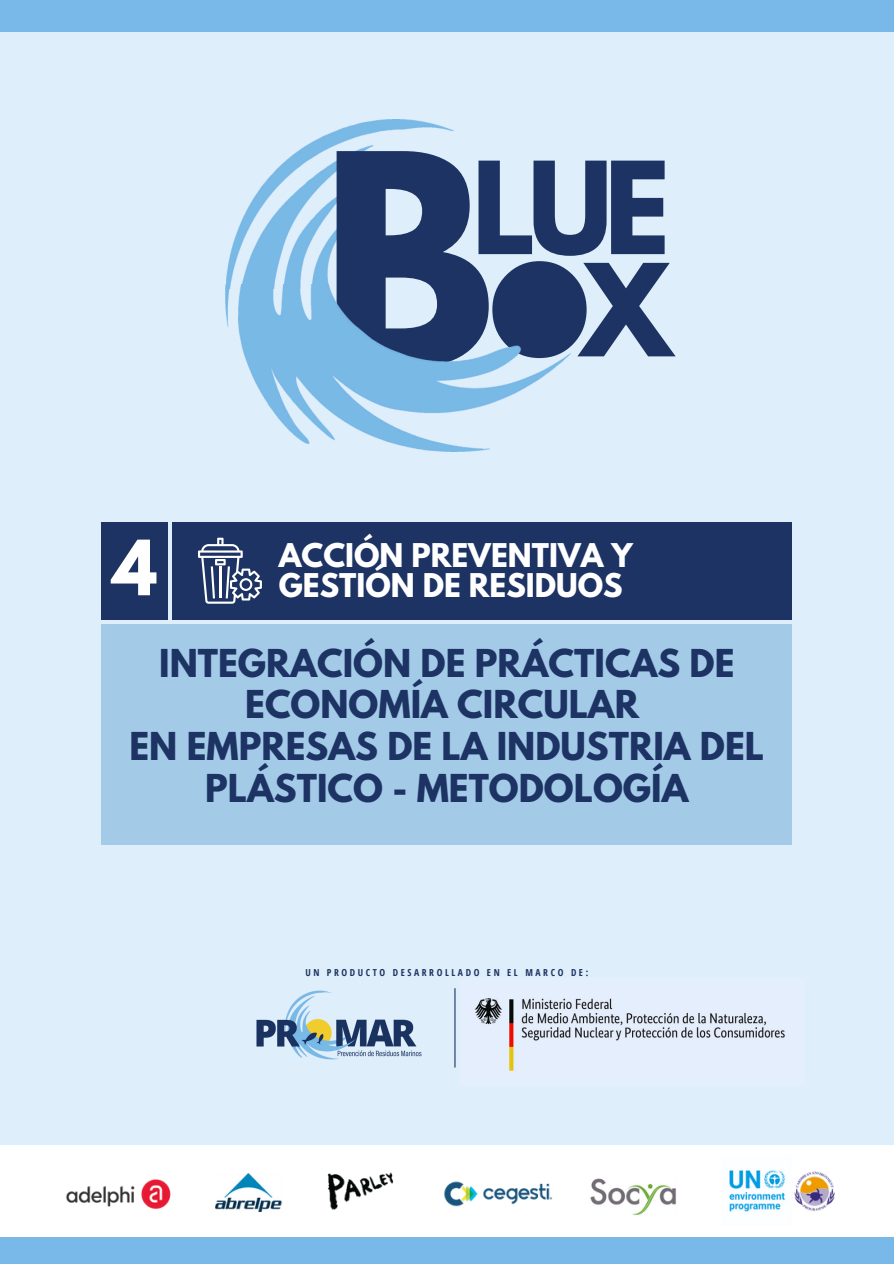
<style>
.page{position:relative;width:894px;height:1264px;background:#fff}
.page>*{position:absolute;margin:0;border:0;box-sizing:border-box;transform-origin:0 0}
.t1{font:700 260.7px "League Spartan";color:#1d3363}
.t2{font:700 113.25px "League Spartan";color:#1d3363}
.t3{font:700 67.5px "League Spartan";color:#fff}
.t4{font:700 34.05px/41.7px "League Spartan";color:#1d3363;text-align:center}
.t5{font:700 28.95px "League Spartan";color:#fff}
.t6{font:700 9.6px "Open Sans Condensed";letter-spacing:.27em;color:#1d3363}
</style>
<div class="page">
<div style="left:0;top:0;width:893px;height:1263px;background:#deeefa"></div>
<div style="left:0;top:1236px;width:893px;height:27px;background:#79b9e9"></div>
<div style="left:0;top:0;width:893px;height:32px;background:#79b9e9"></div>
<img style="left:256px;top:990px;width:166px;height:70px">
<div style="left:0;top:1145px;width:893px;height:91px;background:#fff"></div>
<hr style="left:454px;top:988px;width:1px;height:79px;background:#1d3363">
<img style="left:66px;top:1170px;width:769px;height:46px">
<img style="left:226px;top:120px;width:343px;height:164px">
<div style="left:493px;top:264px;width:91px;height:93px;background:#1d3363;border-radius:50%"></div>
<img style="left:226px;top:284px;width:344px;height:167px">
<div style="left:101px;top:624px;width:691px;height:220px;background:#a3cbe8"></div>
<div style="left:173px;top:522px;width:618px;height:97px;background:#1d3363"></div>
<div style="left:101px;top:522px;width:67px;height:97px;background:#1d3363"></div>
<svg style="left:198px;top:537px;width:64px;height:66px"></svg>
<img style="left:474px;top:998px;width:311px;height:73px">
<p class="t1" style="left:321px;top:131px;width:175px">B</p>
<h1 class="t2" style="left:471px;top:152px;width:200px">LUE</h1>
<h1 class="t2" style="left:489px;top:254px;width:183px">OX</h1>
<h2 class="t5" style="left:279px;top:540px;width:355px">ACCIÓN PREVENTIVA Y</h2>
<p class="t3" style="left:112px;top:534px;width:46px">4</p>
<h2 class="t5" style="left:279px;top:571px;width:345px">GESTIÓN DE RESIDUOS</h2>
<p class="t4" style="left:129px;top:646px;width:635px">INTEGRACIÓN DE PRÁCTICAS DE<br>ECONOMÍA CIRCULAR<br>EN EMPRESAS DE LA INDUSTRIA DEL<br>PLÁSTICO - METODOLOGÍA</p>
<h3 class="t6" style="left:305px;top:965px;width:284px">UN PRODUCTO DESARROLLADO EN EL MARCO DE:</h3>
</div>
